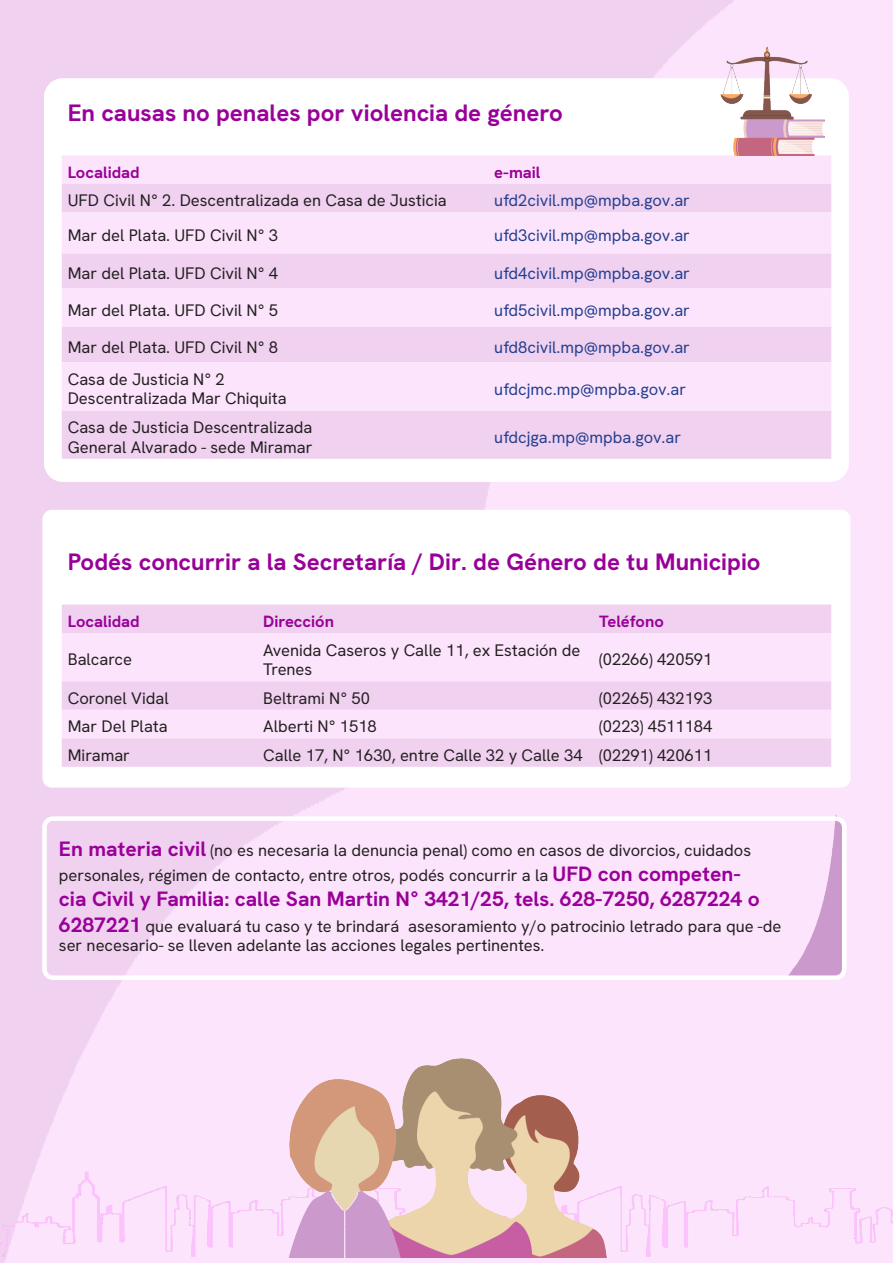
<style>
.page{position:relative;width:893px;height:1263px;background:#fff}
.page>*{position:absolute;margin:0;border:0;box-sizing:border-box;transform-origin:0 0}
.t1{font:700 24px "HK Grotesk";color:#909}
.t2{font:700 21px "HK Grotesk";color:#909}
.t3{font:16.5px/19.8px "HK Grotesk";color:#231f20}
.t4{font:16.5px "HK Grotesk";color:#253f8e}
.t5{font:700 16.5px "HK Grotesk";color:#909}
.s1{font-weight:700;font-size:21px;color:#909}
</style>
<div class="page">
<div style="left:43px;top:510px;width:807px;height:278px;border:2px solid #fff;border-radius:9px"></div>
<svg style="left:62px;top:604px;width:769px;height:163px;background:#f5daf5"></svg>
<img style="left:0;top:1172px;width:893px;height:87px">
<img style="left:288px;top:1058px;width:318px;height:199px">
<div style="left:44px;top:78px;width:805px;height:404px;border:2px solid #fff;border-radius:18px"></div>
<div style="left:62px;top:155px;width:769px;height:29px;background:#fce5fc"></div>
<div style="left:62px;top:184px;width:769px;height:275px;background:#f0d1f0"></div>
<svg style="left:62px;top:212px;width:769px;height:114px;background:#f8dff8"></svg>
<div style="left:62px;top:362px;width:769px;height:48px;background:#fce5fc"></div>
<img style="left:720px;top:47px;width:105px;height:108px">
<img style="left:778px;top:815px;width:67px;height:165px">
<div style="left:42px;top:816px;width:804px;height:164px;border:4px solid #fff;border-radius:9px"></div>
<p class="t1" style="left:68px;top:97px;width:496px">En causas no penales por violencia de género</p>
<p class="t5" style="left:68px;top:161px;width:74px">Localidad</p>
<p class="t5" style="left:494px;top:161px;width:48px">e-mail</p>
<p class="t3" style="left:68px;top:190px;width:380px">UFD Civil N° 2. Descentralizada en Casa de Justicia</p>
<p class="t4" style="left:494px;top:190px;width:197px">ufd2civil.mp@mpba.gov.ar</p>
<p class="t3" style="left:68px;top:225px;width:212px">Mar del Plata. UFD Civil N° 3</p>
<p class="t4" style="left:494px;top:225px;width:197px">ufd3civil.mp@mpba.gov.ar</p>
<p class="t3" style="left:68px;top:263px;width:212px">Mar del Plata. UFD Civil N° 4</p>
<p class="t4" style="left:494px;top:262px;width:197px">ufd4civil.mp@mpba.gov.ar</p>
<p class="t3" style="left:68px;top:300px;width:212px">Mar del Plata. UFD Civil N° 5</p>
<p class="t4" style="left:494px;top:299px;width:197px">ufd5civil.mp@mpba.gov.ar</p>
<p class="t3" style="left:68px;top:337px;width:212px">Mar del Plata. UFD Civil N° 8</p>
<p class="t4" style="left:494px;top:336px;width:197px">ufd8civil.mp@mpba.gov.ar</p>
<p class="t3" style="left:68px;top:369px;width:159px">Casa de Justicia N° 2</p>
<p class="t3" style="left:68px;top:388px;width:221px">Descentralizada Mar Chiquita</p>
<p class="t4" style="left:494px;top:378px;width:193px">ufdcjmc.mp@mpba.gov.ar</p>
<p class="t3" style="left:68px;top:417px;width:246px">Casa de Justicia Descentralizada</p>
<p class="t3" style="left:68px;top:437px;width:246px">General Alvarado - sede Miramar</p>
<p class="t4" style="left:494px;top:426px;width:188px">ufdcjga.mp@mpba.gov.ar</p>
<p class="t1" style="left:68px;top:546px;width:694px">Podés concurrir a la Secretaría / Dir. de Género de tu Municipio</p>
<p class="t5" style="left:68px;top:610px;width:74px">Localidad</p>
<p class="t5" style="left:263px;top:610px;width:72px">Dirección</p>
<p class="t5" style="left:599px;top:610px;width:66px">Teléfono</p>
<p class="t3" style="left:68px;top:649px;width:66px">Balcarce</p>
<p class="t3" style="left:263px;top:639px;width:319px">Avenida Caseros y Calle 11, ex Estación de<br>Trenes</p>
<p class="t3" style="left:599px;top:649px;width:115px">(02266) 420591</p>
<p class="t3" style="left:68px;top:688px;width:103px">Coronel Vidal</p>
<p class="t3" style="left:263px;top:688px;width:108px">Beltrami N° 50</p>
<p class="t3" style="left:599px;top:688px;width:115px">(02265) 432193</p>
<p class="t3" style="left:68px;top:716px;width:102px">Mar Del Plata</p>
<p class="t3" style="left:263px;top:716px;width:115px">Alberti N° 1518</p>
<p class="t3" style="left:599px;top:716px;width:115px">(0223) 4511184</p>
<p class="t3" style="left:68px;top:745px;width:64px">Miramar</p>
<p class="t3" style="left:263px;top:745px;width:321px">Calle 17, N° 1630, entre Calle 32 y Calle 34</p>
<p class="t3" style="left:599px;top:745px;width:115px">(02291) 420611</p>
<p class="t3" style="left:59px;top:837px;width:694px;line-height:25.2px"><span class="s1">En materia civil</span> (no es necesaria la denuncia penal) como en casos de divorcios, cuidados personales, régimen de contacto, entre otros, podés concurrir a la <span class="s1">UFD con competen-</span></p>
<p class="t2" style="left:59px;top:885px;width:702px">cia Civil y Familia: calle San Martin N° 3421/25, tels. 628-7250, 6287224 o</p>
<p class="t3" style="left:59px;top:916px;width:724px"><span class="s1">6287221</span> que evaluará tu caso y te brindará asesoramiento y/o patrocinio letrado para que -de ser necesario- se lleven adelante las acciones legales pertinentes.</p>
</div>
